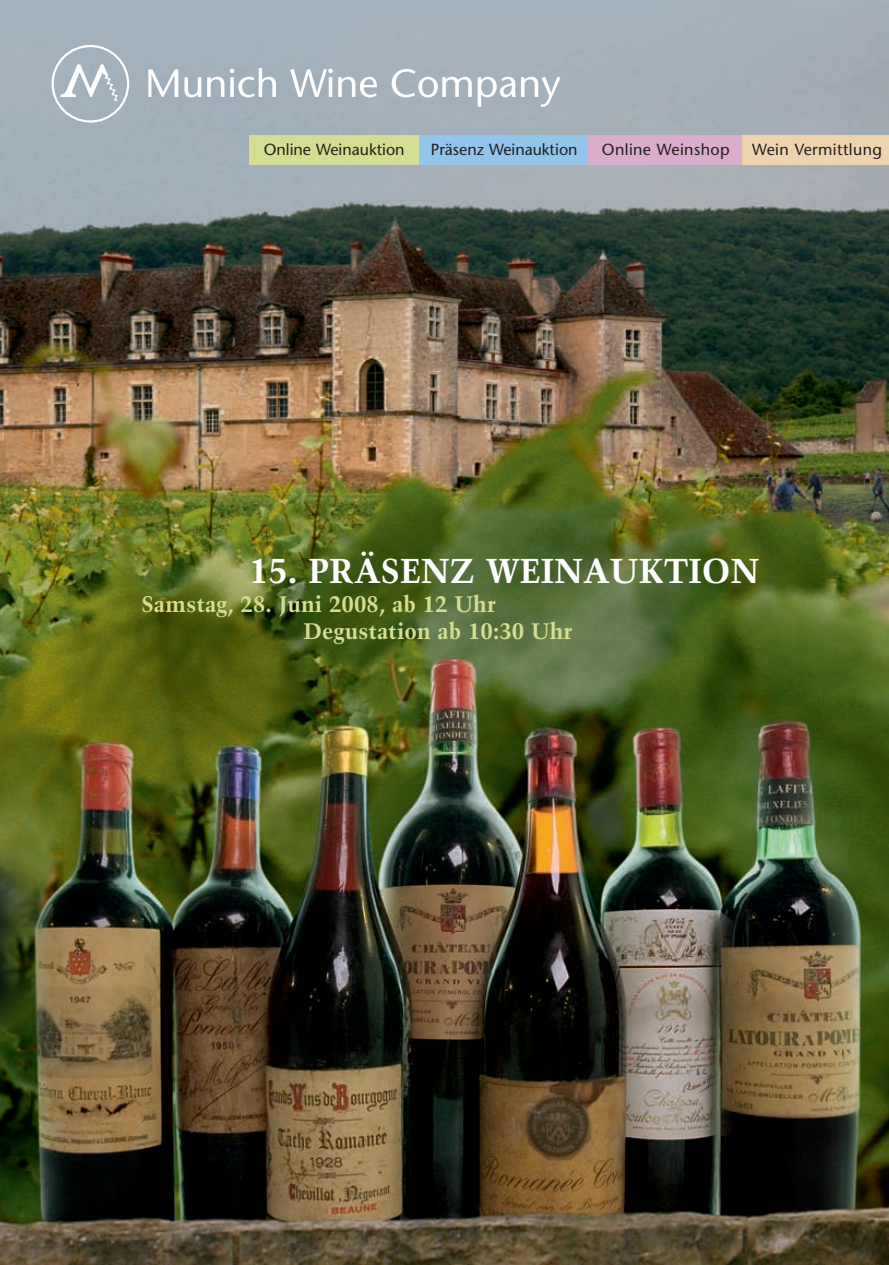
<style>
.page{position:relative;width:889px;height:1265px;background:#fff}
.page>*{position:absolute;margin:0;border:0;box-sizing:border-box;transform-origin:0 0}
.t1{font:700 34.5px "Trump Mediaeval";color:#fff}
.t2{font:700 22.5px/27px "Trump Mediaeval";color:#d4de93}
.t3{font:16.05px "Stone Sans";color:#231f20}
.t4{font:16.05px "Stone Sans";letter-spacing:.025em;color:#231f20}
</style>
<div class="page">
<img style="left:0;top:0;width:889px;height:1265px">
<p class="t3" style="left:264px;top:144px;width:142px">Online Weinauktion</p>
<p class="t4" style="left:602px;top:144px;width:129px">Online Weinshop</p>
<p class="t4" style="left:752px;top:144px;width:131px">Wein Vermittlung</p>
<p class="t3" style="left:431px;top:144px;width:148px">Präsenz Weinauktion</p>
<h1 class="t1" style="left:249px;top:556px;width:511px">15. PRÄSENZ WEINAUKTION</h1>
<p class="t2" style="left:303px;top:592px;width:270px;text-indent:-162px">Samstag, 28. Juni 2008, ab 12 Uhr<br>Degustation ab 10:30 Uhr</p>
</div>
